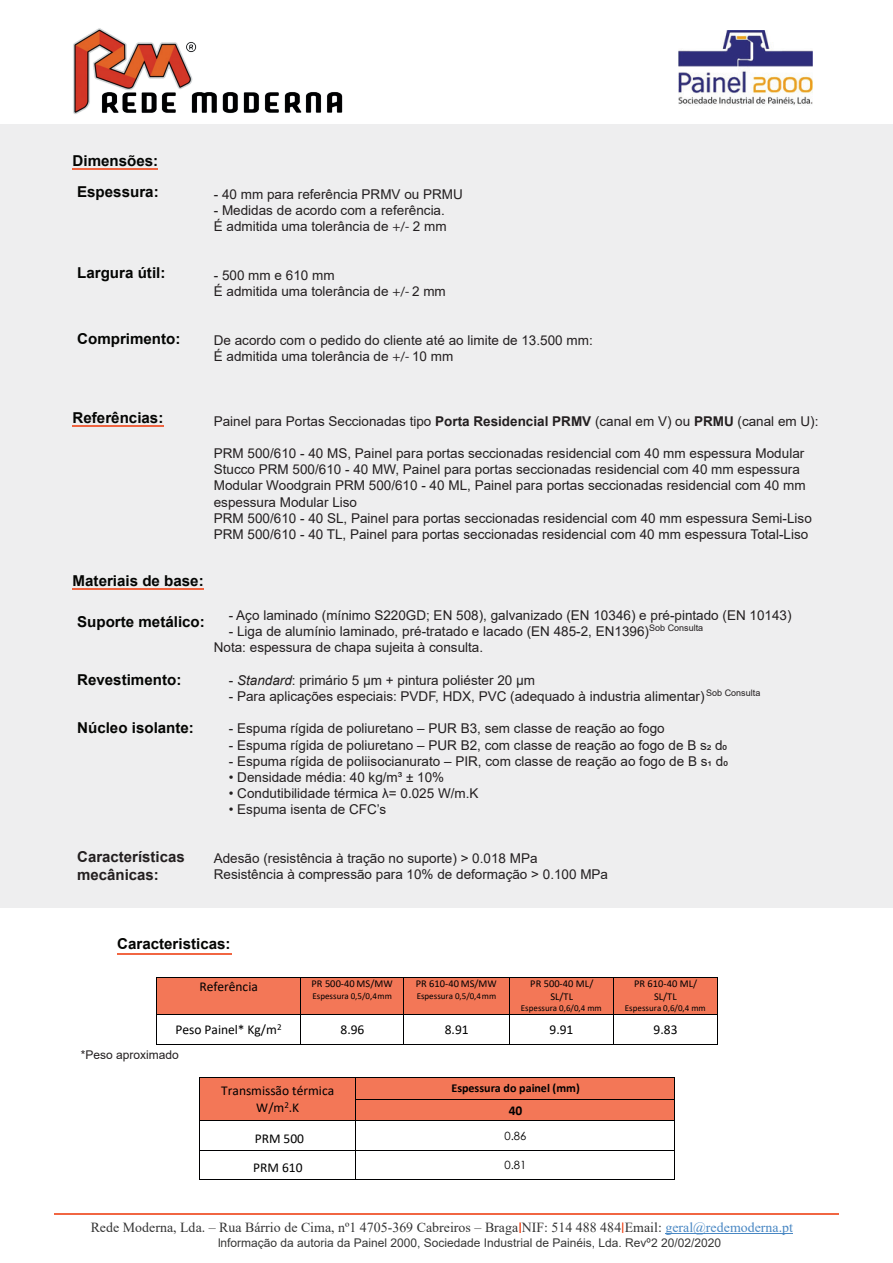
<style>
.page{position:relative;width:893px;height:1263px;background:#fff}
.page>*{position:absolute;margin:0;border:0;box-sizing:border-box;transform-origin:0 0}
.t1{font:700 15px "Arial";color:#040503}
.t2{font:700 15px/18px "Arial";color:#231f20}
.t3{font:13.95px "Times New Roman";letter-spacing:.005em;color:#000001}
.t4{font:13.5px/16.2px "Arial";color:#231f20}
.t5{font:13.5px/16.4px "Calibri";color:#000001;text-align:center}
.t6{font:700 13.5px "Calibri";color:#000001}
.t7{font:12px "Arial";color:#050504}
.t8{font:700 12px "Calibri";color:#000001}
.t9{font:12px "Arial";color:#231f20}
.t10{font:11.4px "Century Gothic";color:#000001}
.t11{font:10.5px/12.8px "Calibri";letter-spacing:.005em;color:#000001;text-align:center}
.t12{font:9px "Calibri";color:#000001}
.t13{font:9px "Arial";color:#231f20}
.s1{font-family:"Myriad Pro"}
.s2{font-weight:700}
.s3{font-style:italic}
.s4{color:#1b69b4}
</style>
<div class="page">
<div style="left:0;top:124px;width:893px;height:784px;background:#eeeeef"></div>
<hr style="left:73px;top:168px;width:85px;height:2px;background:#f0552d">
<hr style="left:73px;top:588px;width:131px;height:2px;background:#f0552d">
<hr style="left:73px;top:425px;width:91px;height:2px;background:#f0552d">
<img style="left:73px;top:28px;width:270px;height:86px">
<img style="left:679px;top:31px;width:133px;height:74px">
<hr style="left:54px;top:1213px;width:785px;height:2px;background:#f0552d">
<hr style="left:665px;top:1233px;width:128px;height:1px;background:#1b69b4">
<svg style="left:519px;top:1222px;width:2px;height:11px"></svg>
<hr style="left:117px;top:953px;width:114px;height:2px;background:#f0552d">
<div style="left:157px;top:977px;width:560px;height:37px;background:#f37757"></div>
<hr style="left:157px;top:977px;width:143px;height:1px;background:#000001">
<hr style="left:301px;top:977px;width:102px;height:1px;background:#000001">
<hr style="left:404px;top:977px;width:105px;height:1px;background:#000001">
<hr style="left:510px;top:977px;width:103px;height:1px;background:#000001">
<hr style="left:614px;top:977px;width:103px;height:1px;background:#000001">
<hr style="left:156px;top:977px;width:1px;height:37px;background:#000001">
<hr style="left:300px;top:977px;width:1px;height:37px;background:#000001">
<hr style="left:403px;top:977px;width:1px;height:37px;background:#000001">
<hr style="left:509px;top:977px;width:1px;height:37px;background:#000001">
<hr style="left:613px;top:977px;width:1px;height:37px;background:#000001">
<hr style="left:717px;top:977px;width:1px;height:37px;background:#000001">
<hr style="left:157px;top:1014px;width:143px;height:1px;background:#000001">
<hr style="left:301px;top:1014px;width:102px;height:1px;background:#000001">
<hr style="left:404px;top:1014px;width:105px;height:1px;background:#000001">
<hr style="left:510px;top:1014px;width:103px;height:1px;background:#000001">
<hr style="left:614px;top:1014px;width:103px;height:1px;background:#000001">
<hr style="left:156px;top:1014px;width:1px;height:30px;background:#000001">
<hr style="left:157px;top:1044px;width:143px;height:1px;background:#000001">
<hr style="left:300px;top:1014px;width:1px;height:30px;background:#000001">
<hr style="left:301px;top:1044px;width:102px;height:1px;background:#000001">
<hr style="left:403px;top:1014px;width:1px;height:30px;background:#000001">
<hr style="left:404px;top:1044px;width:105px;height:1px;background:#000001">
<hr style="left:509px;top:1014px;width:1px;height:30px;background:#000001">
<hr style="left:510px;top:1044px;width:103px;height:1px;background:#000001">
<hr style="left:613px;top:1014px;width:1px;height:30px;background:#000001">
<hr style="left:614px;top:1044px;width:103px;height:1px;background:#000001">
<hr style="left:717px;top:1014px;width:1px;height:30px;background:#000001">
<div style="left:199px;top:1077px;width:475px;height:44px;background:#f37757"></div>
<hr style="left:200px;top:1077px;width:155px;height:1px;background:#000001">
<hr style="left:356px;top:1077px;width:318px;height:1px;background:#000001">
<hr style="left:356px;top:1099px;width:318px;height:1px;background:#000001">
<hr style="left:200px;top:1120px;width:155px;height:1px;background:#000001">
<hr style="left:356px;top:1120px;width:318px;height:1px;background:#000001">
<hr style="left:200px;top:1150px;width:155px;height:1px;background:#000001">
<hr style="left:356px;top:1150px;width:318px;height:1px;background:#000001">
<svg style="left:199px;top:1077px;width:1px;height:103px"></svg>
<hr style="left:200px;top:1179px;width:155px;height:1px;background:#000001">
<svg style="left:355px;top:1077px;width:1px;height:103px"></svg>
<hr style="left:356px;top:1179px;width:318px;height:1px;background:#000001">
<svg style="left:674px;top:1077px;width:1px;height:103px"></svg>
<p class="t1" style="left:73px;top:150px;width:87px">Dimensões:</p>
<p class="t1" style="left:77px;top:181px;width:83px">Espessura:</p>
<p class="t1" style="left:77px;top:262px;width:90px">Largura útil:</p>
<p class="t1" style="left:77px;top:328px;width:105px">Comprimento:</p>
<p class="t4" style="left:214px;top:186px;width:251px">- 40 mm para referência PRMV ou PRMU</p>
<p class="t4" style="left:214px;top:202px;width:234px">- Medidas de acordo com a referência.<br>É admitida uma tolerância de <span class="s1">+/-</span> 2 mm</p>
<p class="t4" style="left:214px;top:267px;width:234px">- 500 mm e 610 mm<br>É admitida uma tolerância de <span class="s1">+/-</span> 2 mm</p>
<p class="t4" style="left:214px;top:332px;width:380px">De acordo com o pedido do cliente até ao limite de 13.500 mm:<br>É admitida uma tolerância de <span class="s1">+/-</span> 10 mm</p>
<p class="t1" style="left:73px;top:407px;width:92px">Referências:</p>
<p class="t4" style="left:214px;top:413px;width:606px">Painel para Portas Seccionadas tipo <span class="s2">Porta Residencial PRMV</span> (canal em V) ou <span class="s2">PRMU</span> (canal em U):</p>
<p class="t4" style="left:214px;top:445px;width:599px">PRM 500/610 - 40 MS, Painel para portas seccionadas residencial com 40 mm espessura Modular Stucco PRM 500/610 - 40 MW, Painel para portas seccionadas residencial com 40 mm espessura Modular Woodgrain PRM 500/610 - 40 ML, Painel para portas seccionadas residencial com 40 mm espessura Modular Liso<br>PRM 500/610 - 40 SL, Painel para portas seccionadas residencial com 40 mm espessura Semi-Liso PRM 500/610 - 40 TL, Painel para portas seccionadas residencial com 40 mm espessura Total-Liso</p>
<p class="t1" style="left:73px;top:570px;width:133px">Materiais de base:</p>
<p class="t1" style="left:77px;top:611px;width:129px">Suporte metálico:</p>
<p class="t1" style="left:77px;top:669px;width:106px">Revestimento:</p>
<p class="t1" style="left:77px;top:717px;width:118px">Núcleo isolante:</p>
<p class="t2" style="left:77px;top:848px;width:109px">Características mecânicas:</p>
<p class="t4" style="left:229px;top:607px;width:564px">- Aço laminado (mínimo S220GD; EN 508), galvanizado (EN 10346) e pré-pintado (EN 10143)</p>
<p class="t4" style="left:214px;top:623px;width:437px;text-indent:15px">- Liga de alumínio laminado, pré-tratado e lacado (EN 485-2, EN1396)<br>Nota: espessura de chapa sujeita à consulta.</p>
<p class="t4" style="left:229px;top:672px;width:308px">- <span class="s3">Standard</span>: primário 5 µm + pintura poliéster 20 µm</p>
<p class="t4" style="left:229px;top:688px;width:477px">- Para aplicações especiais: PVDF, HDX, PVC (adequado à industria alimentar)</p>
<p class="t4" style="left:229px;top:720px;width:437px">- Espuma rígida de poliuretano – PUR B3, sem classe de reação ao fogo</p>
<p class="t4" style="left:229px;top:737px;width:500px">- Espuma rígida de poliuretano – PUR B2, com classe de reação ao fogo de B s2 d0</p>
<p class="t4" style="left:229px;top:753px;width:500px">- Espuma rígida de poliisocianurato – PIR, com classe de reação ao fogo de B s1 d0</p>
<p class="t4" style="left:229px;top:769px;width:217px">• Densidade média: 40 kg/m³ ± 10%</p>
<p class="t4" style="left:229px;top:785px;width:251px">• Condutibilidade térmica λ= 0.025 W/m.K</p>
<p class="t4" style="left:229px;top:801px;width:159px">• Espuma isenta de CFC’s</p>
<p class="t4" style="left:214px;top:850px;width:396px">Adesão (resistência à tração no suporte) &gt; 0.018 MPa<br>Resistência à compressão para 10% de deformação &gt; 0.100 MPa</p>
<p class="t13" style="left:649px;top:621px;width:56px">Sob Consulta</p>
<p class="t13" style="left:706px;top:687px;width:56px">Sob Consulta</p>
<p class="t1" style="left:117px;top:933px;width:115px">Caracteristicas:</p>
<p class="t5" style="left:199px;top:977px;width:60px">Referência</p>
<p class="t11" style="left:312px;top:977px;width:83px">PR 500-40 MS/MW</p>
<p class="t12" style="left:312px;top:989px;width:81px">Espessura 0,5/0,4mm</p>
<p class="t11" style="left:416px;top:977px;width:83px">PR 610-40 MS/MW</p>
<p class="t12" style="left:417px;top:989px;width:81px">Espessura 0,5/0,4mm</p>
<p class="t11" style="left:530px;top:977px;width:65px">PR 500-40 ML/<br>SL/TL</p>
<p class="t12" style="left:521px;top:1001px;width:82px">Espessura 0,6/0,4 mm</p>
<p class="t11" style="left:634px;top:977px;width:65px">PR 610-40 ML/<br>SL/TL</p>
<p class="t12" style="left:625px;top:1001px;width:82px">Espessura 0,6/0,4 mm</p>
<p class="t5" style="left:175px;top:1021px;width:108px">Peso Painel* Kg/m<sup>2</sup></p>
<p class="t5" style="left:341px;top:1021px;width:25px">8.96</p>
<p class="t5" style="left:445px;top:1021px;width:25px">8.91</p>
<p class="t5" style="left:549px;top:1021px;width:25px">9.91</p>
<p class="t5" style="left:654px;top:1021px;width:25px">9.83</p>
<p class="t9" style="left:81px;top:1046px;width:100px">*Peso aproximado</p>
<p class="t5" style="left:221px;top:1082px;width:115px">Transmissão térmica<br>W/m<sup>2</sup>.K</p>
<p class="t8" style="left:451px;top:1080px;width:130px">Espessura do painel (mm)</p>
<p class="t6" style="left:509px;top:1100px;width:15px">40</p>
<p class="t5" style="left:255px;top:1130px;width:51px">PRM 500</p>
<p class="t10" style="left:504px;top:1127px;width:24px">0.86</p>
<p class="t5" style="left:253px;top:1159px;width:51px">PRM 610</p>
<p class="t10" style="left:504px;top:1157px;width:24px">0.81</p>
<p class="t3" style="left:91px;top:1217px;width:704px">Rede Moderna, Lda. – Rua Bárrio de Cima, nº1 4705-369 Cabreiros – Braga NIF: 514 488 484 Email: <span class="s4">geral@redemoderna.pt</span></p>
<p class="t7" style="left:217px;top:1234px;width:505px">Informação da autoria da Painel 2000, Sociedade Industrial de Painéis, Lda. Revº2 20/02/2020</p>
</div>
